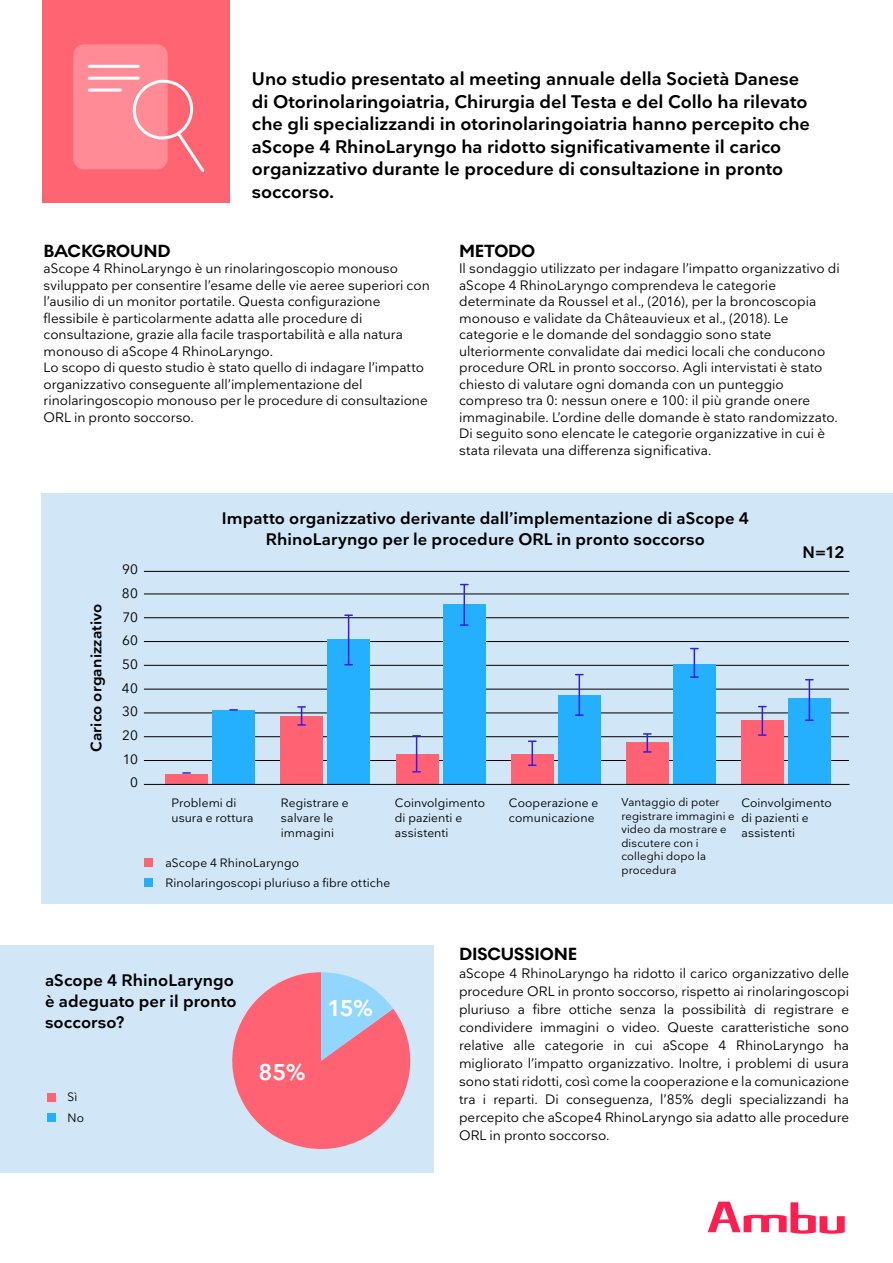
<style>
.page{position:relative;width:893px;height:1263px;background:#fff}
.page>*{position:absolute;margin:0;border:0;box-sizing:border-box;transform-origin:0 0}
.t1{font:600 22.5px "Nationale";color:#fff}
.t2{font:600 18px/22.5px "Nationale";color:#000}
.t3{font:700 18px "Noir No 1";letter-spacing:-.01em;color:#000}
.t4{font:600 16.5px/21px "Nationale";letter-spacing:.005em;color:#000;text-align:center}
.t5{font:600 15px "Nationale";letter-spacing:.01em;color:#000}
.t6{font:13.5px/16.5px "Nationale";color:#000}
.t7{font:12px/15px "Nationale";letter-spacing:.01em;color:#000}
.t8{font:11.25px/13.5px "Nationale";letter-spacing:.01em;color:#000}
</style>
<div class="page">
<div style="left:0;top:945px;width:434px;height:228px;background:#d1e7f8"></div>
<div style="left:42px;top:0;width:187px;height:202px;background:#ff6473"></div>
<div style="left:73px;top:44px;width:95px;height:125px;background:#ff8b96;border-radius:11px"></div>
<svg style="left:130px;top:77px;width:75px;height:95px"></svg>
<hr style="left:89px;top:65px;width:49px;height:3px;background:#fff">
<hr style="left:89px;top:77px;width:49px;height:3px;background:#fff">
<hr style="left:89px;top:89px;width:31px;height:3px;background:#fff">
<div style="left:42px;top:493px;width:851px;height:410px;background:#d1e7f8"></div>
<hr style="left:144px;top:760px;width:705px;height:1px;background:#000">
<hr style="left:144px;top:736px;width:705px;height:1px;background:#000">
<hr style="left:144px;top:712px;width:705px;height:1px;background:#000">
<hr style="left:144px;top:689px;width:705px;height:1px;background:#000">
<hr style="left:144px;top:665px;width:705px;height:1px;background:#000">
<hr style="left:144px;top:641px;width:705px;height:1px;background:#000">
<hr style="left:144px;top:617px;width:705px;height:1px;background:#000">
<hr style="left:144px;top:593px;width:705px;height:1px;background:#000">
<div style="left:788px;top:698px;width:42px;height:87px;background:#24b0ff"></div>
<div style="left:741px;top:720px;width:42px;height:65px;background:#ff6373"></div>
<div style="left:673px;top:664px;width:42px;height:121px;background:#24b0ff"></div>
<div style="left:626px;top:742px;width:42px;height:43px;background:#ff6373"></div>
<div style="left:558px;top:695px;width:42px;height:90px;background:#24b0ff"></div>
<div style="left:511px;top:754px;width:42px;height:31px;background:#ff6373"></div>
<div style="left:443px;top:604px;width:42px;height:181px;background:#24b0ff"></div>
<div style="left:396px;top:754px;width:42px;height:31px;background:#ff6373"></div>
<div style="left:327px;top:639px;width:43px;height:146px;background:#24b0ff"></div>
<div style="left:280px;top:716px;width:43px;height:69px;background:#ff6373"></div>
<div style="left:212px;top:710px;width:43px;height:75px;background:#24b0ff"></div>
<div style="left:165px;top:774px;width:43px;height:11px;background:#ff6373"></div>
<hr style="left:144px;top:784px;width:705px;height:1px;background:#000">
<svg style="left:183px;top:772px;width:7px;height:2px"></svg>
<svg style="left:230px;top:709px;width:7px;height:2px"></svg>
<svg style="left:298px;top:706px;width:7px;height:20px"></svg>
<svg style="left:345px;top:614px;width:7px;height:2px"></svg>
<hr style="left:348px;top:616px;width:1px;height:48px;background:#321cee">
<svg style="left:413px;top:735px;width:7px;height:2px"></svg>
<svg style="left:413px;top:771px;width:7px;height:2px"></svg>
<hr style="left:416px;top:737px;width:1px;height:34px;background:#321cee">
<svg style="left:461px;top:624px;width:7px;height:2px"></svg>
<hr style="left:464px;top:585px;width:1px;height:40px;background:#321cee">
<hr style="left:144px;top:571px;width:705px;height:1px;background:#000">
<svg style="left:529px;top:740px;width:7px;height:2px"></svg>
<svg style="left:529px;top:764px;width:7px;height:2px"></svg>
<hr style="left:531px;top:742px;width:2px;height:22px;background:#321cee">
<svg style="left:576px;top:714px;width:7px;height:2px"></svg>
<hr style="left:579px;top:675px;width:1px;height:40px;background:#321cee">
<svg style="left:644px;top:733px;width:7px;height:20px"></svg>
<svg style="left:691px;top:648px;width:7px;height:30px"></svg>
<svg style="left:759px;top:706px;width:7px;height:30px"></svg>
<svg style="left:806px;top:719px;width:7px;height:2px"></svg>
<hr style="left:809px;top:680px;width:1px;height:40px;background:#321cee">
<div style="left:144px;top:858px;width:9px;height:9px;background:#ff6473"></div>
<div style="left:144px;top:878px;width:9px;height:9px;background:#23afff"></div>
<svg style="left:232px;top:972px;width:179px;height:177px"></svg>
<div style="left:47px;top:1093px;width:8px;height:9px;background:#ff6473"></div>
<div style="left:47px;top:1113px;width:8px;height:9px;background:#23afff"></div>
<svg style="left:708px;top:1201px;width:137px;height:33px"></svg>
<p class="t2" style="left:252px;top:67px;width:560px">Uno studio presentato al meeting annuale della Società Danese di Otorinolaringoiatria, Chirurgia del Testa e del Collo ha rilevato che gli specializzandi in otorinolaringoiatria hanno percepito che aScope 4 RhinoLaryngo ha ridotto significativamente il carico organizzativo durante le procedure di consultazione in pronto soccorso.</p>
<h2 class="t3" style="left:44px;top:237px;width:129px">BACKGROUND</h2>
<p class="t6" style="left:44px;top:260px;width:388px">aScope 4 RhinoLaryngo è un rinolaringoscopio monouso sviluppato per consentire l’esame delle vie aeree superiori con l’ausilio di un monitor portatile. Questa configurazione flessibile è particolarmente adatta alle procedure di consultazione, grazie alla facile trasportabilità e alla natura monouso di aScope 4 RhinoLaryngo.<br>Lo scopo di questo studio è stato quello di indagare l’impatto organizzativo conseguente all’implementazione del rinolaringoscopio monouso per le procedure di consultazione ORL in pronto soccorso.</p>
<h2 class="t3" style="left:459px;top:237px;width:78px">METODO</h2>
<p class="t6" style="left:459px;top:260px;width:382px">Il sondaggio utilizzato per indagare l’impatto organizzativo di aScope 4 RhinoLaryngo comprendeva le categorie determinate da Roussel et al., (2016), per la broncoscopia monouso e validate da Châteauvieux et al., (2018). Le categorie e le domande del sondaggio sono state ulteriormente convalidate dai medici locali che conducono procedure ORL in pronto soccorso. Agli intervistati è stato chiesto di valutare ogni domanda con un punteggio compreso tra 0: nessun onere e 100: il più grande onere immaginabile. L’ordine delle domande è stato randomizzato.<br>Di seguito sono elencate le categorie organizzative in cui è stata rilevata una differenza significativa.</p>
<p class="t5" style="left:87px;top:752px;width:150px;rotate:-90deg">Carico organizzativo</p>
<p class="t6" style="left:122px;top:557px;width:17px;line-height:23.7px;text-align:center">90<br>80<br>70<br>60<br>50<br>40<br>30<br>20<br>10<br>0</p>
<p class="t4" style="left:222px;top:508px;width:529px">Impatto organizzativo derivante dall’implementazione di aScope 4<br>RhinoLaryngo per le procedure ORL in pronto soccorso</p>
<p class="t4" style="left:803px;top:542px;width:44px">N=12</p>
<p class="t7" style="left:171px;top:795px;width:84px">Problemi di usura e rottura</p>
<p class="t7" style="left:281px;top:795px;width:69px">Registrare e salvare le immagini</p>
<p class="t7" style="left:395px;top:795px;width:92px">Coinvolgimento di pazienti e assistenti</p>
<p class="t7" style="left:509px;top:795px;width:91px">Cooperazione e comunicazione</p>
<p class="t8" style="left:621px;top:795px;width:115px">Vantaggio di poter registrare immagini e video da mostrare e discutere con i colleghi dopo la procedura</p>
<p class="t7" style="left:741px;top:795px;width:92px">Coinvolgimento di pazienti e assistenti</p>
<p class="t7" style="left:165px;top:853px;width:226px;line-height:20.1px">aScope 4 RhinoLaryngo<br>Rinolaringoscopi pluriuso a fibre ottiche</p>
<p class="t4" style="left:45px;top:969px;width:193px;text-align:left">aScope 4 RhinoLaryngo è adeguato per il pronto soccorso?</p>
<p class="t7" style="left:68px;top:1087px;width:18px;line-height:20.2px">Sì<br>No</p>
<h1 class="t1" style="left:258px;top:1058px;width:49px">85%</h1>
<h1 class="t1" style="left:327px;top:993px;width:47px">15%</h1>
<h2 class="t3" style="left:459px;top:940px;width:119px">DISCUSSIONE</h2>
<p class="t6" style="left:459px;top:963px;width:391px;line-height:18px;text-align:justify">aScope 4 RhinoLaryngo ha ridotto il carico organizzativo delle procedure ORL in pronto soccorso, rispetto ai rinolaringoscopi pluriuso a fibre ottiche senza la possibilità di registrare e condividere immagini o video. Queste caratteristiche sono relative alle categorie in cui aScope 4 RhinoLaryngo ha migliorato l’impatto organizzativo. Inoltre, i problemi di usura sono stati ridotti, così come la cooperazione e la comunicazione tra i reparti. Di conseguenza, l’85% degli specializzandi ha percepito che aScope4 RhinoLaryngo sia adatto alle procedure ORL in pronto soccorso.</p>
</div>
